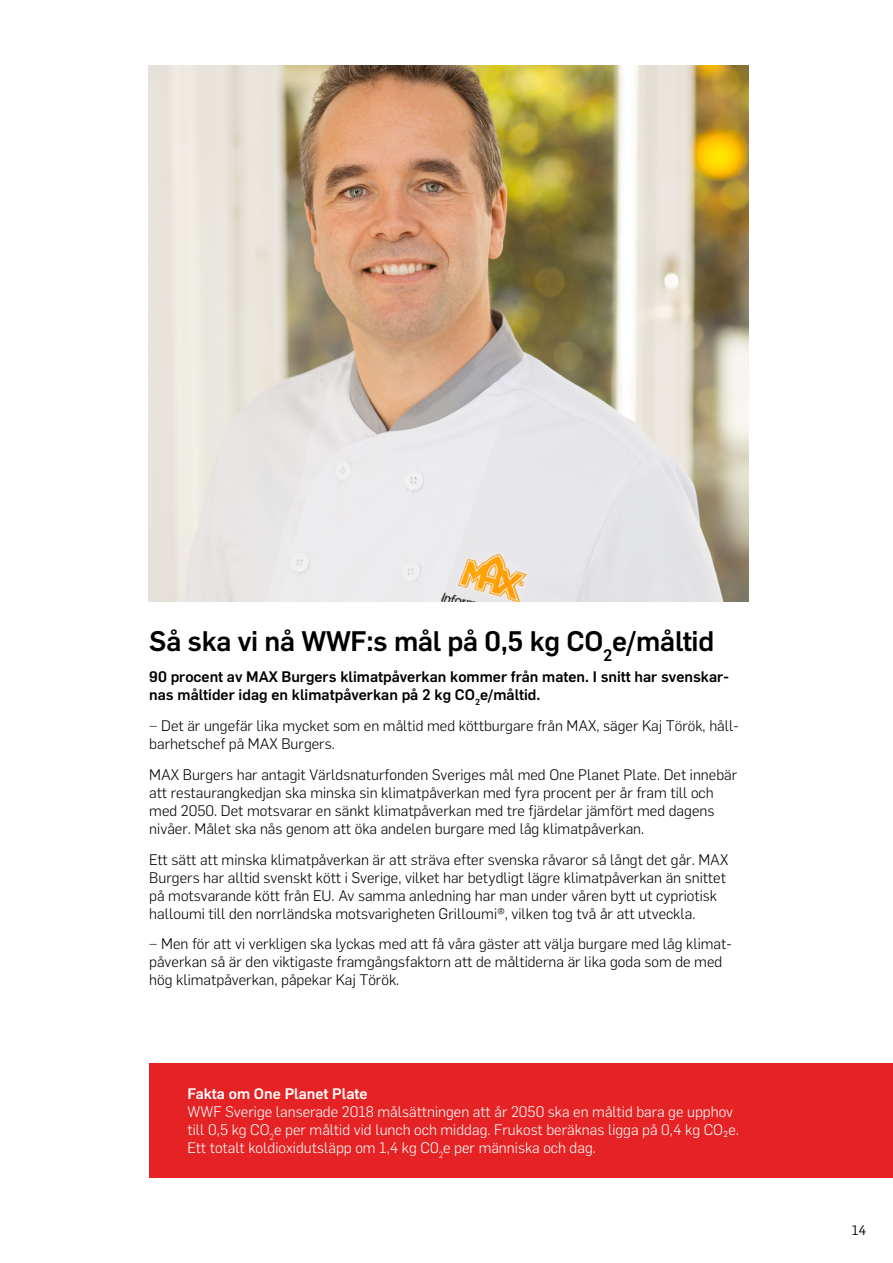
<style>
.page{position:relative;width:893px;height:1263px;background:#fff}
.page>*{position:absolute;margin:0;border:0;box-sizing:border-box;transform-origin:0 0}
.t1{font:500 27.75px "Smg Flama";letter-spacing:-.01em;color:#000}
.t2{font:300 15px/18px "Smg Flama";color:#000}
.t3{font:300 15px/18px "Smg Flama";color:#fff}
.t4{font:500 15px/18px "Smg Flama";color:#000}
.t5{font:500 15px "Smg Flama";color:#fff}
.t6{font:13.5px "Smg Flama";color:#000}
</style>
<div class="page">
<div style="left:149px;top:1063px;width:744px;height:115px;background:#e62324"></div>
<img style="left:149px;top:66px;width:599px;height:536px">
<h1 class="t1" style="left:149px;top:622px;width:566px">Så ska vi nå WWF:s mål på 0,5 kg CO<sub>2</sub>e/måltid</h1>
<p class="t4" style="left:149px;top:667px;width:581px">90 procent av MAX Burgers klimatpåverkan kommer från maten. I snitt har svenskar&shy;nas måltider idag en klimatpåverkan på 2 kg CO<sub>2</sub>e/måltid.</p>
<p class="t2" style="left:149px;top:716px;width:591px">− Det är ungefär lika mycket som en måltid med köttburgare från MAX, säger Kaj Török, håll&shy;barhetschef på MAX Burgers.</p>
<p class="t2" style="left:149px;top:765px;width:589px">MAX Burgers har antagit Världsnaturfonden Sveriges mål med One Planet Plate. Det innebär att restaurangkedjan ska minska sin klimatpåverkan med fyra procent per år fram till och med 2050. Det motsvarar en sänkt klimatpåverkan med tre fjärdelar jämfört med dagens nivåer. Målet ska nås genom att öka andelen burgare med låg klimatpåverkan.</p>
<p class="t2" style="left:149px;top:849px;width:581px">Ett sätt att minska klimatpåverkan är att sträva efter svenska råvaror så långt det går. MAX Burgers har alltid svenskt kött i Sverige, vilket har betydligt lägre klimatpåverkan än snittet på motsvarande kött från EU. Av samma anledning har man under våren bytt ut cypriotisk halloumi till den norrländska motsvarigheten Grilloumi®, vilken tog två år att utveckla.</p>
<p class="t2" style="left:149px;top:934px;width:584px">− Men för att vi verkligen ska lyckas med att få våra gäster att välja burgare med låg klimat&shy;påverkan så är den viktigaste framgångsfaktorn att de måltiderna är lika goda som de med hög klimatpåverkan, påpekar Kaj Török.</p>
<p class="t5" style="left:188px;top:1082px;width:181px">Fakta om One Planet Plate</p>
<p class="t3" style="left:188px;top:1101px;width:553px">WWF Sverige lanserade 2018 målsättningen att år 2050 ska en måltid bara ge upphov till 0,5 kg CO<sub>2</sub>e per måltid vid lunch och middag. Frukost beräknas ligga på 0,4 kg CO₂e.<br>Ett totalt koldioxidutsläpp om 1,4 kg C0<sub>2</sub>e per människa och dag.</p>
<p class="t6" style="left:852px;top:1220px;width:16px">14</p>
</div>
